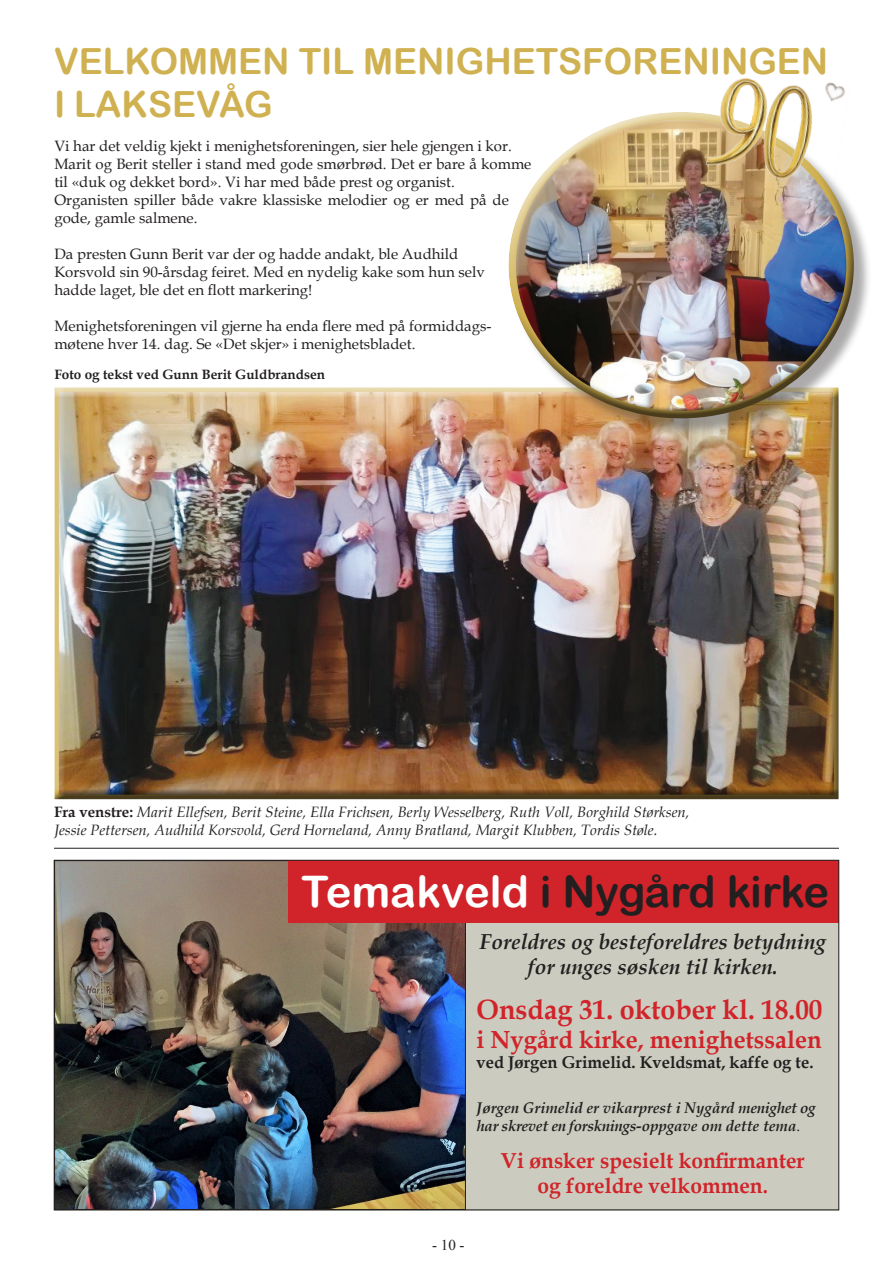
<style>
.page{position:relative;width:893px;height:1263px;background:#fff}
.page>*{position:absolute;margin:0;border:0;box-sizing:border-box;transform-origin:0 0}
.t1{font:43.5px "Arial Rounded MT Bold";color:#231f20}
.t2{font:36px "Arial Rounded MT Bold";color:#d0b151}
.t3{font:700 27.75px "Book Antiqua";color:#d1232a}
.t4{font:700 24.75px "Book Antiqua";color:#d1232a}
.t5{font:italic 700 21.6px "Book Antiqua";color:#231f20}
.t6{font:700 21.6px "Book Antiqua";color:#d1232a}
.t7{font:700 16.95px "Book Antiqua";color:#231f20}
.t8{font:italic 700 15.45px/18px "Book Antiqua";color:#231f20}
.t9{font:15px/18px "Book Antiqua";color:#231f20}
.t10{font:italic 15px "Book Antiqua";color:#231f20}
.t11{font:15px "Times New Roman";color:#231f20}
.t12{font:700 13.5px "Book Antiqua";color:#231f20}
.s1{font-weight:700;font-style:normal}
.s2{color:#fff}
.s3{font-weight:400;font-style:normal}
</style>
<div class="page">
<div style="left:54px;top:387px;width:786px;height:413px;background:#231f20;opacity:.75"></div>
<div style="left:511px;top:114px;width:362px;height:323px;background:#231f20;opacity:.38"></div>
<div style="left:508px;top:110px;width:333px;height:226px;background:#fff;opacity:.75"></div>
<div style="left:513px;top:167px;width:343px;height:252px;background:#231f20;opacity:.75"></div>
<img style="left:694px;top:78px;width:158px;height:111px">
<hr style="left:54px;top:848px;width:785px;height:1px;background:#231f20">
<div style="left:54px;top:861px;width:785px;height:349px;background:#cbccbf"></div>
<img style="left:56px;top:862px;width:408px;height:346px">
<div style="left:288px;top:860px;width:551px;height:62px;background:#d1232a"></div>
<p class="t2" style="left:54px;top:40px;width:776px">VELKOMMEN TIL MENIGHETSFORENINGEN</p>
<p class="t2" style="left:54px;top:83px;width:220px">I LAKSEVÅG</p>
<p class="t9" style="left:54px;top:136px;width:459px">Vi har det veldig kjekt i menighetsforeningen, sier hele gjengen i kor.</p>
<p class="t9" style="left:54px;top:154px;width:479px">Marit og Berit steller i stand med gode smørbrød. Det er bare å komme til «duk og dekket bord». Vi har med både prest og organist.</p>
<p class="t9" style="left:54px;top:190px;width:456px">Organisten spiller både vakre klassiske melodier og er med på de gode, gamle salmene.</p>
<p class="t9" style="left:54px;top:244px;width:432px">Da presten Gunn Berit var der og hadde andakt, ble Audhild<br>Korsvold sin 90-årsdag feiret. Med en nydelig kake som hun selv hadde laget, ble det en flott markering!</p>
<p class="t9" style="left:54px;top:316px;width:439px">Menighetsforeningen vil gjerne ha enda flere med på formiddags-</p>
<p class="t9" style="left:54px;top:334px;width:363px">møtene hver 14. dag. Se «Det skjer» i menighetsbladet.</p>
<p class="t12" style="left:54px;top:365px;width:272px">Foto og tekst ved Gunn Berit Guldbrandsen</p>
<p class="t10" style="left:54px;top:801px;width:637px"><span class="s1">Fra venstre:</span> Marit Ellefsen, Berit Steine, Ella Frichsen, Berly Wesselberg, Ruth Voll, Borghild Størksen,</p>
<p class="t10" style="left:54px;top:819px;width:605px">Jessie Pettersen, Audhild Korsvold, Gerd Horneland, Anny Bratland, Margit Klubben, Tordis Støle.</p>
<p class="t1" style="left:301px;top:866px;width:529px"><span class="s2">Temakveld</span> i Nygård kirke</p>
<p class="t5" style="left:480px;top:926px;width:348px">Foreldres og besteforeldres betydning</p>
<p class="t5" style="left:528px;top:952px;width:252px">for unges søsken til kirken.</p>
<p class="t3" style="left:477px;top:991px;width:347px">Onsdag 31. oktober kl. 18.00</p>
<p class="t4" style="left:477px;top:1022px;width:347px">i Nygård kirke, menighetssalen</p>
<p class="t7" style="left:477px;top:1050px;width:338px">ved Jørgen Grimelid. Kveldsmat, kaffe og te.</p>
<p class="t8" style="left:477px;top:1098px;width:341px">Jørgen Grimelid er vikarprest i Nygård menighet og har skrevet en forsknings-oppgave om dette tema<span class="s3">.</span></p>
<p class="t6" style="left:501px;top:1146px;width:305px">Vi ønsker spesielt konfirmanter</p>
<p class="t6" style="left:538px;top:1171px;width:232px">og foreldre velkommen.</p>
<p class="t11" style="left:432px;top:1234px;width:34px">- 10 -</p>
</div>
